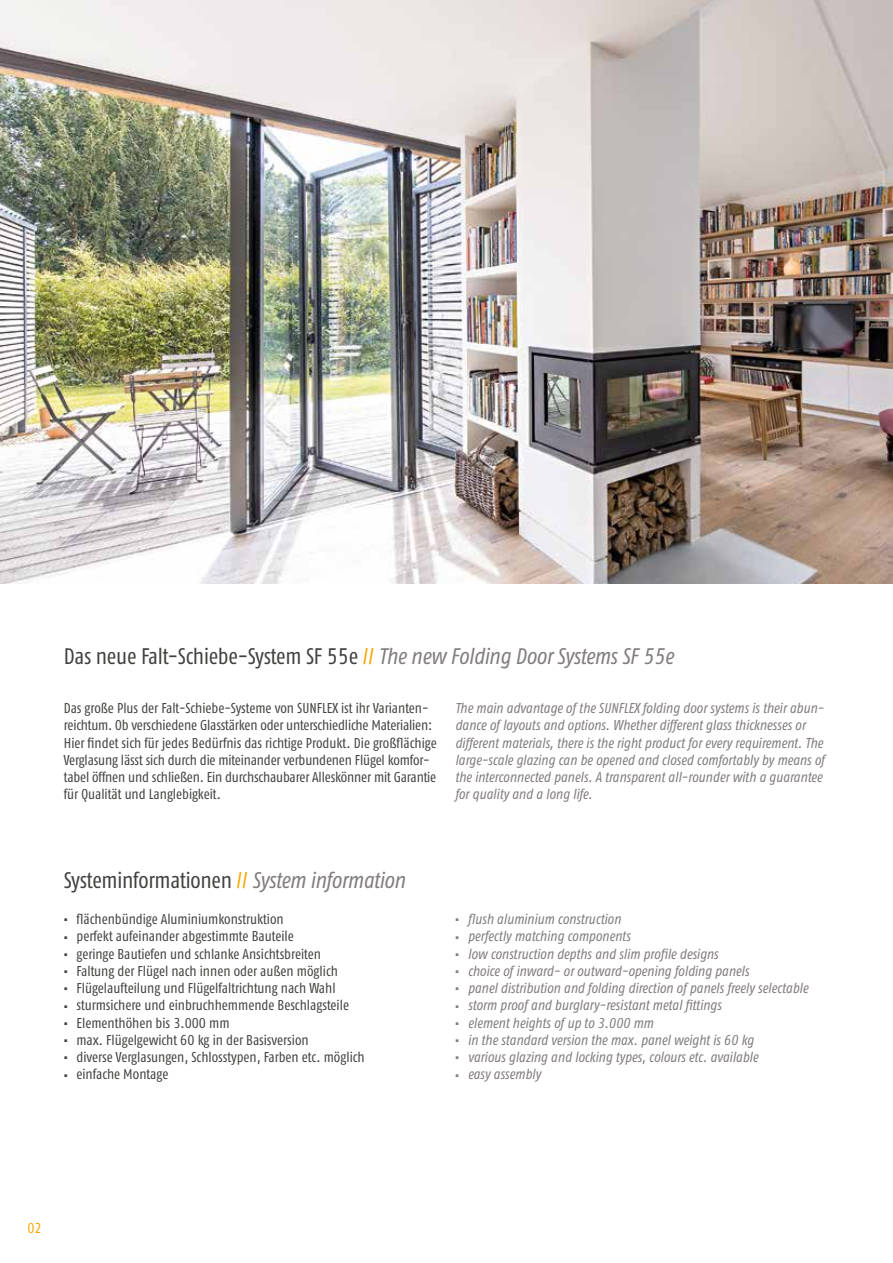
<style>
.page{position:relative;width:893px;height:1263px;background:#fff}
.page>*{position:absolute;margin:0;border:0;box-sizing:border-box;transform-origin:0 0}
.t1{font:22.5px "Fago Co Regular Tf";letter-spacing:-.01em;color:#42413f}
.t2{font:14.25px/17.2px "Fago Co Regular Tf";letter-spacing:-.005em;color:#42413f}
.t3{font:italic 14.25px/17.2px "Fago Co Regular Tf";color:#817d7c}
.t4{font:14.25px "Fago Co Regular Tf";color:#f7a600}
.s1{color:#f7a600}
.s2{font-style:italic;color:#817d7c}
</style>
<div class="page">
<img style="left:0;top:0;width:893px;height:584px">
<h1 class="t1" style="left:64px;top:644px;width:611px">Das neue Falt-Schiebe-System SF 55e <span class="s1">//</span> <span class="s2">The new Folding Door Systems SF 55e</span></h1>
<p class="t2" style="left:64px;top:699px;width:374px">Das große Plus der Falt-Schiebe-Systeme von SUNFLEX ist ihr Varianten&shy;reichtum. Ob verschiedene Glasstärken oder unterschiedliche Materialien:<br>Hier findet sich für jedes Bedürfnis das richtige Produkt. Die großflächige Verglasung lässt sich durch die miteinander verbundenen Flügel komfor&shy;tabel öffnen und schließen. Ein durchschaubarer Alleskönner mit Garantie für Qualität und Langlebigkeit.</p>
<p class="t3" style="left:455px;top:699px;width:371px">The main advantage of the SUNFLEX folding door systems is their abun&shy;dance of layouts and options. Whether different glass thicknesses or different materials, there is the right product for every requirement. The large-scale glazing can be opened and closed comfortably by means of the interconnected panels. A transparent all-rounder with a guarantee for quality and a long life.</p>
<h1 class="t1" style="left:64px;top:867px;width:343px">Systeminformationen <span class="s1">//</span> <span class="s2">System information</span></h1>
<p class="t2" style="left:64px;top:910px;width:221px">▪ flächenbündige Aluminiumkonstruktion</p>
<p class="t2" style="left:64px;top:927px;width:232px">▪ perfekt aufeinander abgestimmte Bauteile</p>
<p class="t2" style="left:64px;top:945px;width:259px">▪ geringe Bautiefen und schlanke Ansichtsbreiten</p>
<p class="t2" style="left:64px;top:962px;width:276px">▪ Faltung der Flügel nach innen oder außen möglich</p>
<p class="t2" style="left:64px;top:979px;width:273px">▪ Flügelaufteilung und Flügelfaltrichtung nach Wahl</p>
<p class="t2" style="left:64px;top:996px;width:287px">▪ sturmsichere und einbruchhemmende Beschlagsteile</p>
<p class="t2" style="left:64px;top:1014px;width:167px">▪ Elementhöhen bis 3.000 mm</p>
<p class="t2" style="left:64px;top:1031px;width:246px">▪ max. Flügelgewicht 60 kg in der Basisversion</p>
<p class="t2" style="left:64px;top:1048px;width:302px">▪ diverse Verglasungen, Schlosstypen, Farben etc. möglich</p>
<p class="t2" style="left:64px;top:1065px;width:106px">▪ einfache Montage</p>
<p class="t3" style="left:455px;top:910px;width:167px">▪ flush aluminium construction</p>
<p class="t3" style="left:455px;top:927px;width:177px">▪ perfectly matching components</p>
<p class="t3" style="left:455px;top:945px;width:265px">▪ low construction depths and slim profile designs</p>
<p class="t3" style="left:455px;top:962px;width:296px">▪ choice of inward- or outward-opening folding panels</p>
<p class="t3" style="left:455px;top:979px;width:355px">▪ panel distribution and folding direction of panels freely selectable</p>
<p class="t3" style="left:455px;top:996px;width:268px">▪ storm proof and burglary-resistant metal fittings</p>
<p class="t3" style="left:455px;top:1014px;width:200px">▪ element heights of up to 3.000 mm</p>
<p class="t3" style="left:455px;top:1031px;width:300px">▪ in the standard version the max. panel weight is 60 kg</p>
<p class="t3" style="left:455px;top:1048px;width:305px">▪ various glazing and locking types, colours etc. available</p>
<p class="t3" style="left:455px;top:1065px;width:87px">▪ easy assembly</p>
<p class="t4" style="left:28px;top:1220px;width:16px">02</p>
</div>
